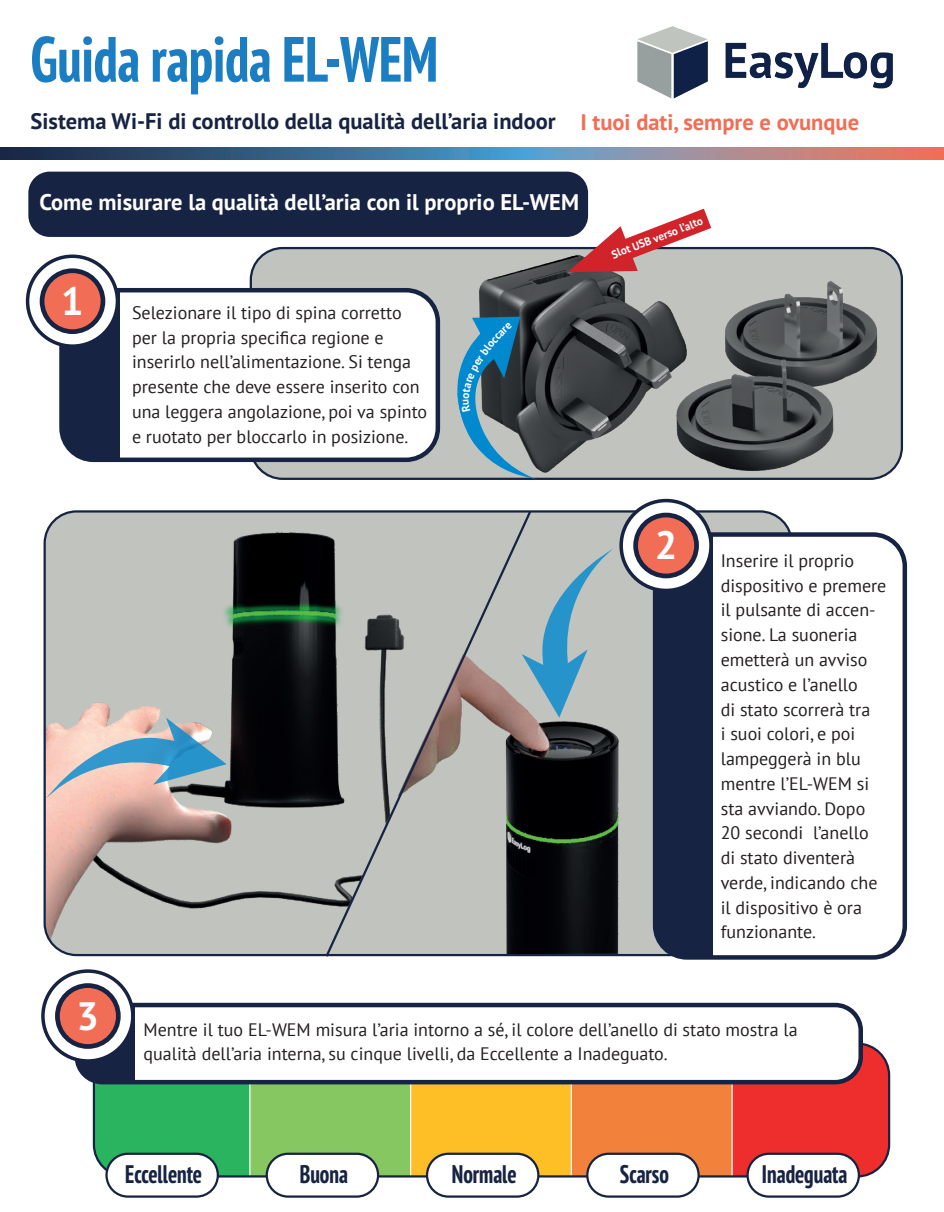
<style>
.page{position:relative;width:944px;height:1212px;background:#fff}
.page>*{position:absolute;margin:0;border:0;box-sizing:border-box;transform-origin:0 0}
.t1{font:700 condensed 63.9px "PT Sans Pro";color:#1b7dc2}
.t2{font:700 39.6px "PT Sans Pro";color:#fff}
.t3{font:700 condensed 25.43px "PT Sans Pro";color:#172342}
.t4{font:700 22.5px "PT Sans Pro";color:#172342}
.t5{font:700 22.5px "PT Sans";color:#fff}
.t6{font:18px/24.8px "PT Sans";color:#231f20}
.t7{font:700 11.25px "PT Sans";color:#fff}
.s1{color:#f26d55}
</style>
<div class="page">
<div style="left:45px;top:511px;width:747px;height:444px;background:#c0c3be;border-radius:32px"></div>
<img style="left:46px;top:524px;width:278px;height:417px">
<div style="left:251px;top:248px;width:651px;height:231px;background:#c0c3be;border-radius:32px"></div>
<svg style="left:0;top:147px;width:944px;height:12px;background:#67728b"></svg>
<div style="left:94px;top:1043px;width:156px;height:133px;background:#2bb45f"></div>
<div style="left:250px;top:1043px;width:161px;height:133px;background:#87c762"></div>
<div style="left:411px;top:1043px;width:160px;height:133px;background:#fdbe26"></div>
<div style="left:571px;top:1043px;width:161px;height:133px;background:#f2813c"></div>
<div style="left:732px;top:1043px;width:157px;height:133px;background:#ee2d2d"></div>
<hr style="left:249px;top:1043px;width:1px;height:133px;background:#fff">
<hr style="left:410px;top:1043px;width:1px;height:133px;background:#fff">
<hr style="left:571px;top:1043px;width:1px;height:133px;background:#fff">
<hr style="left:731px;top:1043px;width:2px;height:133px;background:#fff">
<img style="left:326px;top:477px;width:327px;height:477px">
<div style="left:77px;top:1005px;width:784px;height:77px;background:#fff;border-radius:26px"></div>
<div style="left:77px;top:1005px;width:58px;height:77px;background:#172342"></div>
<div style="left:75px;top:1003px;width:788px;height:81px;border:4px solid #172342;border-radius:26px"></div>
<svg style="left:324px;top:509px;width:209px;height:448px"></svg>
<svg style="left:522px;top:571px;width:92px;height:147px"></svg>
<div style="left:655px;top:534px;width:250px;height:423px;background:#fff;border-radius:32px"></div>
<div style="left:655px;top:534px;width:58px;height:423px;background:#172342"></div>
<div style="left:653px;top:532px;width:254px;height:428px;border:4px solid #172342;border-radius:32px"></div>
<svg style="left:621px;top:501px;width:90px;height:89px"></svg>
<svg style="left:633px;top:513px;width:66px;height:65px"></svg>
<div style="left:62px;top:290px;width:376px;height:170px;background:#fff;border-radius:32px"></div>
<div style="left:62px;top:290px;width:58px;height:170px;background:#172342"></div>
<div style="left:59px;top:288px;width:381px;height:174px;border:4px solid #172342;border-radius:32px"></div>
<svg style="left:28px;top:256px;width:89px;height:90px"></svg>
<div style="left:26px;top:254px;width:93px;height:94px;border:4px solid #172342;border-radius:50%"></div>
<div style="left:40px;top:268px;width:65px;height:66px;background:#172342;border-radius:50%"></div>
<div style="left:44px;top:273px;width:57px;height:56px;background:#f26d55;border-radius:50%"></div>
<div style="left:107px;top:1154px;width:111px;height:42px;background:#fff;border-radius:21px"></div>
<div style="left:105px;top:1152px;width:114px;height:46px;border:2px solid #172342;border-radius:21px"></div>
<div style="left:267px;top:1154px;width:111px;height:42px;background:#fff;border-radius:21px"></div>
<div style="left:266px;top:1152px;width:113px;height:46px;border:2px solid #172342;border-radius:21px"></div>
<div style="left:427px;top:1154px;width:111px;height:42px;background:#fff;border-radius:21px"></div>
<div style="left:426px;top:1152px;width:113px;height:46px;border:2px solid #172342;border-radius:21px"></div>
<div style="left:587px;top:1154px;width:112px;height:42px;background:#fff;border-radius:21px"></div>
<div style="left:586px;top:1152px;width:114px;height:46px;border:2px solid #172342;border-radius:21px"></div>
<div style="left:748px;top:1154px;width:111px;height:42px;background:#fff;border-radius:21px"></div>
<div style="left:746px;top:1152px;width:114px;height:46px;border:2px solid #172342;border-radius:21px"></div>
<svg style="left:43px;top:971px;width:90px;height:90px"></svg>
<div style="left:41px;top:969px;width:94px;height:94px;border:4px solid #172342;border-radius:50%"></div>
<svg style="left:55px;top:983px;width:66px;height:66px"></svg>
<div style="left:60px;top:988px;width:56px;height:56px;background:#f26d55;border-radius:50%"></div>
<img style="left:638px;top:27px;width:254px;height:72px">
<div style="left:31px;top:174px;width:555px;height:61px;background:#172342;border-radius:19px"></div>
<div style="left:28px;top:172px;width:560px;height:65px;border:4px solid #172342;border-radius:19px"></div>
<img style="left:827px;top:257px;width:65px;height:126px">
<img style="left:729px;top:286px;width:105px;height:194px">
<img style="left:468px;top:208px;width:261px;height:363px">
<svg style="left:46px;top:718px;width:181px;height:81px"></svg>
<svg style="left:568px;top:209px;width:143px;height:75px"></svg>
<svg style="left:436px;top:317px;width:102px;height:163px"></svg>
<h1 class="t1" style="left:31px;top:17px;width:409px">Guida rapida EL-WEM</h1>
<p class="t4" style="left:31px;top:106px;width:830px">Sistema Wi-Fi di controllo della qualità dell’aria indoor <span class="s1">I tuoi dati, sempre e ovunque</span></p>
<p class="t5" style="left:39px;top:187px;width:541px">Come misurare la qualità dell’aria con il proprio EL-WEM</p>
<h2 class="t2" style="left:61px;top:275px;width:24px">1</h2>
<p class="t6" style="left:132px;top:300px;width:297px">Selezionare il tipo di spina corretto per la propria specifica regione e inserirlo nell’alimentazione. Si tenga presente che deve essere inserito con una leggera angolazione, poi va spinto e ruotato per bloccarlo in posizione.</p>
<p class="t7" style="left:609px;top:248px;width:98px;rotate:-21deg">Slot USB verso l’alto</p>
<h2 class="t2" style="left:655px;top:519px;width:24px">2</h2>
<p class="t6" style="left:721px;top:548px;width:167px">Inserire il proprio dispositivo e premere il pulsante di accen&shy;sione. La suoneria emetterà un avviso acustico e l’anello<br>di stato scorrerà tra<br>i suoi colori, e poi lampeggerà in blu mentre l’EL-WEM si sta avviando. Dopo<br>20 secondi l’anello di stato diventerà verde, indicando che il dispositivo è ora funzionante.</p>
<h2 class="t2" style="left:77px;top:990px;width:24px">3</h2>
<p class="t6" style="left:144px;top:1016px;width:656px">Mentre il tuo EL-WEM misura l’aria intorno a sé, il colore dell’anello di stato mostra la qualità dell’aria interna, su cinque livelli, da Eccellente a Inadeguato.</p>
<h3 class="t3" style="left:125px;top:1157px;width:78px">Eccellente</h3>
<h3 class="t3" style="left:300px;top:1157px;width:50px">Buona</h3>
<h3 class="t3" style="left:452px;top:1157px;width:66px">Normale</h3>
<h3 class="t3" style="left:620px;top:1157px;width:51px">Scarso</h3>
<h3 class="t3" style="left:762px;top:1157px;width:87px">Inadeguata</h3>
</div>
